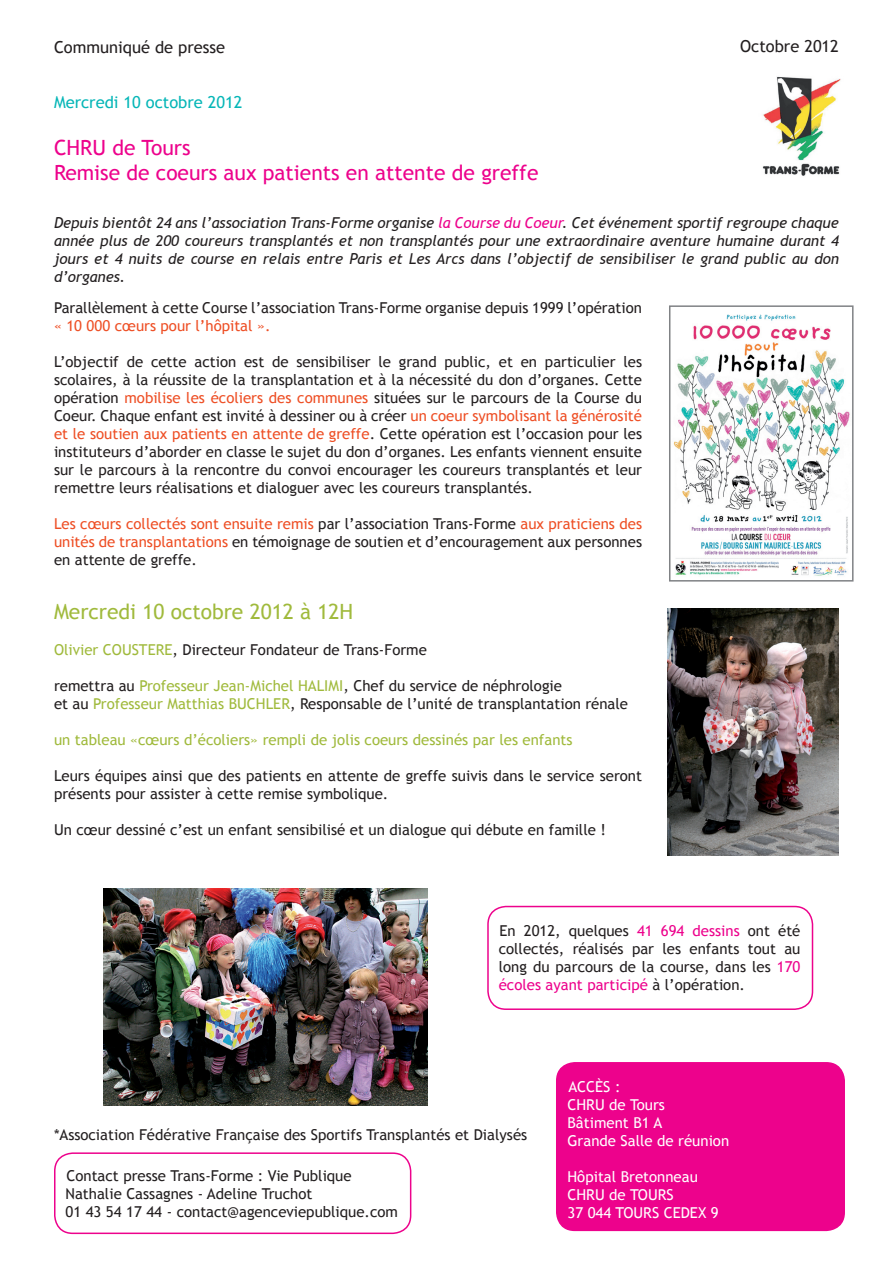
<style>
.page{position:relative;width:893px;height:1263px;background:#fff}
.page>*{position:absolute;margin:0;border:0;box-sizing:border-box;transform-origin:0 0}
.t1{font:21px/25.2px "Trebuchet MS";color:#ed028c}
.t2{font:21px "Trebuchet MS";color:#a0ba3c}
.t3{font:16.5px "Trebuchet MS";color:#231f20}
.t4{font:16.5px "Trebuchet MS";color:#05b6b7}
.t5{font:15px/18px "Trebuchet MS";color:#231f20;text-align:justify}
.t6{font:italic 15px/18px "Trebuchet MS";color:#231f20;text-align:justify}
.t7{font:15px/18px "Trebuchet MS";color:#fff}
.t8{font:15px "Trebuchet MS";color:#a0ba3c}
.t9{font:15px "Trebuchet MS";color:#ee4f25}
.s1{color:#ed028c}
.s2{color:#ee4f25}
.s3{color:#a0ba3c}
</style>
<div class="page">
<div style="left:54px;top:1152px;width:357px;height:82px;border:2px solid #ed028c;border-radius:18px"></div>
<img style="left:762px;top:76px;width:79px;height:100px">
<img style="left:668px;top:608px;width:171px;height:247px">
<img style="left:103px;top:889px;width:325px;height:216px">
<div style="left:557px;top:1063px;width:287px;height:167px;background:#ed028c;border-radius:18px"></div>
<div style="left:556px;top:1062px;width:289px;height:169px;border:2px solid #ed028c;border-radius:18px"></div>
<div style="left:487px;top:906px;width:326px;height:104px;border:2px solid #ed028c;border-radius:18px"></div>
<img style="left:673px;top:314px;width:177px;height:262px">
<div style="left:669px;top:305px;width:184px;height:276px;border:2px solid #808285"></div>
<p class="t3" style="left:54px;top:37px;width:173px">Communiqué de presse</p>
<p class="t3" style="left:740px;top:37px;width:100px">Octobre 2012</p>
<p class="t4" style="left:54px;top:93px;width:190px">Mercredi 10 octobre 2012</p>
<h1 class="t1" style="left:54px;top:135px;width:486px">CHRU de Tours<br>Remise de coeurs aux patients en attente de greffe</h1>
<p class="t6" style="left:54px;top:214px;width:786px">Depuis bientôt 24 ans l’association Trans-Forme organise <span class="s1">la Course du Coeur</span>. Cet événement sportif regroupe chaque année plus de 200 coureurs transplantés et non transplantés pour une extraordinaire aventure humaine durant 4 jours et 4 nuits de course en relais entre Paris et Les Arcs dans l’objectif de sensibiliser le grand public au don d’organes.</p>
<p class="t5" style="left:54px;top:299px;width:590px">Parallèlement à cette Course l’association Trans-Forme organise depuis 1999 l’opération</p>
<p class="t9" style="left:54px;top:317px;width:218px">« 10 000 cœurs pour l’hôpital ».</p>
<p class="t5" style="left:54px;top:353px;width:590px">L’objectif de cette action est de sensibiliser le grand public, et en particulier les scolaires, à la réussite de la transplantation et à la nécessité du don d’organes. Cette opération <span class="s2">mobilise les écoliers des communes</span> situées sur le parcours de la Course du Coeur. Chaque enfant est invité à dessiner ou à créer <span class="s2">un coeur symbolisant la générosité et le soutien aux patients en attente de greffe</span>. Cette opération est l’occasion pour les instituteurs d’aborder en classe le sujet du don d’organes. Les enfants viennent ensuite sur le parcours à la rencontre du convoi encourager les coureurs transplantés et leur remettre leurs réalisations et dialoguer avec les coureurs transplantés.</p>
<p class="t5" style="left:54px;top:515px;width:590px"><span class="s2">Les cœurs collectés sont ensuite remis</span> par l’association Trans-Forme <span class="s2">aux praticiens des unités de transplantations</span> en témoignage de soutien et d’encouragement aux personnes en attente de greffe.</p>
<h1 class="t2" style="left:54px;top:600px;width:301px">Mercredi 10 octobre 2012 à 12H</h1>
<p class="t5" style="left:54px;top:641px;width:374px"><span class="s3">Olivier COUSTERE</span>, Directeur Fondateur de Trans-Forme</p>
<p class="t5" style="left:54px;top:677px;width:576px">remettra au <span class="s3">Professeur Jean-Michel HALIMI</span>, Chef du service de néphrologie<br>et au <span class="s3">Professeur Matthias BUCHLER</span>, Responsable de l’unité de transplantation rénale</p>
<p class="t8" style="left:54px;top:731px;width:520px">un tableau «cœurs d’écoliers» rempli de jolis coeurs dessinés par les enfants</p>
<p class="t5" style="left:54px;top:767px;width:590px">Leurs équipes ainsi que des patients en attente de greffe suivis dans le service seront présents pour assister à cette remise symbolique.</p>
<p class="t5" style="left:54px;top:821px;width:553px">Un cœur dessiné c’est un enfant sensibilisé et un dialogue qui débute en famille !</p>
<p class="t5" style="left:499px;top:922px;width:303px">En 2012, quelques <span class="s1">41 694 dessins</span> ont été collectés, réalisés par les enfants tout au long du parcours de la course, dans les <span class="s1">170 écoles ayant participé</span> à l’opération.</p>
<p class="t5" style="left:54px;top:1126px;width:475px">*Association Fédérative Française des Sportifs Transplantés et Dialysés</p>
<p class="t5" style="left:66px;top:1167px;width:334px;text-align:left">Contact presse Trans-Forme : Vie Publique<br>Nathalie Cassagnes - Adeline Truchot<br>01 43 54 17 44 - contact@agenceviepublique.com</p>
<p class="t7" style="left:567px;top:1077px;width:163px">ACCÈS :<br>CHRU de Tours<br>Bâtiment B1 A<br>Grande Salle de réunion</p>
<p class="t7" style="left:567px;top:1167px;width:153px">Hôpital Bretonneau<br>CHRU de TOURS<br>37 044 TOURS CEDEX 9</p>
</div>
